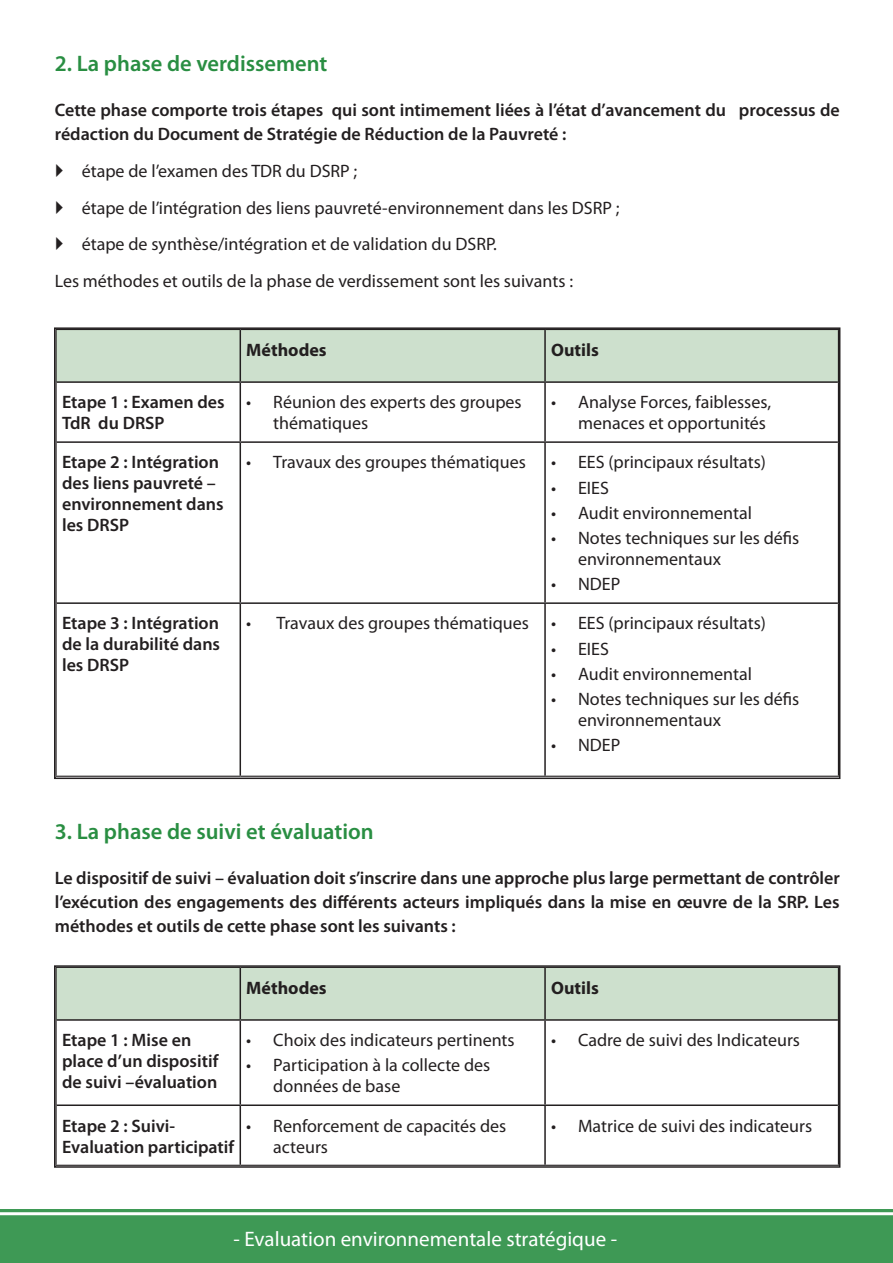
<style>
.page{position:relative;width:893px;height:1263px;background:#fff}
.page>*{position:absolute;margin:0;border:0;box-sizing:border-box;transform-origin:0 0}
.sous_titre_2{font:600 22.5px "Myriad Pro";color:#298e42}
.t1{font:21px "Myriad Pro";color:#fff}
.t2{font:600 18px/21px "Myriad Pro";color:#231f20}
.Style_de_paragraphe{font:18px/21px "Myriad Pro";color:#231f20}
.puce{font:18px "Myriad Pro";color:#231f20}
.t3{font:700 18px "Myriad Pro";color:#231f20}
</style>
<div class="page">
<div style="left:0;top:1209px;width:893px;height:54px;background:#3e9955"></div>
<hr style="left:0;top:1212px;width:893px;height:3px;background:#fff">
<div style="left:57px;top:330px;width:780px;height:51px;background:#cde0cd"></div>
<hr style="left:240px;top:330px;width:1px;height:51px;background:#231f20">
<hr style="left:544px;top:330px;width:2px;height:51px;background:#231f20">
<hr style="left:57px;top:381px;width:183px;height:2px;background:#231f20">
<hr style="left:240px;top:381px;width:305px;height:2px;background:#231f20">
<hr style="left:240px;top:383px;width:1px;height:58px;background:#231f20">
<hr style="left:545px;top:381px;width:293px;height:2px;background:#231f20">
<hr style="left:544px;top:383px;width:2px;height:58px;background:#231f20">
<hr style="left:57px;top:441px;width:183px;height:2px;background:#231f20">
<hr style="left:240px;top:441px;width:305px;height:2px;background:#231f20">
<hr style="left:240px;top:443px;width:1px;height:159px;background:#231f20">
<hr style="left:545px;top:441px;width:293px;height:2px;background:#231f20">
<hr style="left:544px;top:443px;width:2px;height:159px;background:#231f20">
<hr style="left:57px;top:602px;width:183px;height:2px;background:#231f20">
<hr style="left:240px;top:602px;width:305px;height:2px;background:#231f20">
<hr style="left:240px;top:604px;width:1px;height:172px;background:#231f20">
<hr style="left:545px;top:602px;width:293px;height:2px;background:#231f20">
<hr style="left:544px;top:604px;width:2px;height:172px;background:#231f20">
<div style="left:54px;top:327px;width:786px;height:452px;border:2px solid #231f20"></div>
<div style="left:57px;top:968px;width:780px;height:51px;background:#cde0cd"></div>
<hr style="left:240px;top:968px;width:1px;height:51px;background:#231f20">
<hr style="left:544px;top:968px;width:2px;height:51px;background:#231f20">
<hr style="left:57px;top:1019px;width:183px;height:2px;background:#231f20">
<hr style="left:240px;top:1019px;width:305px;height:2px;background:#231f20">
<hr style="left:240px;top:1021px;width:1px;height:83px;background:#231f20">
<hr style="left:545px;top:1019px;width:293px;height:2px;background:#231f20">
<hr style="left:544px;top:1021px;width:2px;height:83px;background:#231f20">
<hr style="left:57px;top:1104px;width:183px;height:2px;background:#231f20">
<hr style="left:240px;top:1104px;width:305px;height:2px;background:#231f20">
<hr style="left:240px;top:1106px;width:1px;height:59px;background:#231f20">
<hr style="left:545px;top:1104px;width:293px;height:2px;background:#231f20">
<hr style="left:544px;top:1106px;width:2px;height:59px;background:#231f20">
<div style="left:54px;top:965px;width:786px;height:203px;border:2px solid #231f20"></div>
<p class="sous_titre_2" style="left:55px;top:49px;width:274px">2. La phase de verdissement</p>
<p class="t2" style="left:55px;top:98px;width:786px;line-height:24px">Cette phase comporte trois étapes qui sont intimement liées à l’état d’avancement du processus de rédaction du Document de Stratégie de Réduction de la Pauvreté :</p>
<p class="puce" style="left:82px;top:160px;width:277px">étape de l’examen des TDR du DSRP ;</p>
<p class="puce" style="left:82px;top:197px;width:539px">étape de l’intégration des liens pauvreté-environnement dans les DSRP ;</p>
<p class="puce" style="left:82px;top:233px;width:417px">étape de synthèse/intégration et de validation du DSRP.</p>
<p class="puce" style="left:55px;top:270px;width:520px">Les méthodes et outils de la phase de verdissement sont les suivants :</p>
<p class="t3" style="left:246px;top:338px;width:82px">Méthodes</p>
<p class="t3" style="left:551px;top:338px;width:49px">Outils</p>
<p class="t2" style="left:62px;top:391px;width:164px">Etape 1 : Examen des<br>TdR du DRSP</p>
<p class="Style_de_paragraphe" style="left:273px;top:391px;width:250px;text-indent:-27px">• Réunion des experts des groupes thématiques</p>
<p class="Style_de_paragraphe" style="left:551px;top:391px;width:222px;text-align:right">• Analyse Forces, faiblesses, menaces et opportunités</p>
<p class="t2" style="left:62px;top:451px;width:163px">Etape 2 : Intégration des liens pauvreté – environnement dans les DRSP</p>
<p class="Style_de_paragraphe" style="left:246px;top:452px;width:281px">• Travaux des groupes thématiques</p>
<p class="Style_de_paragraphe" style="left:551px;top:452px;width:216px">• EES (principaux résultats)</p>
<p class="Style_de_paragraphe" style="left:551px;top:477px;width:59px">• EIES</p>
<p class="Style_de_paragraphe" style="left:551px;top:502px;width:202px">• Audit environnemental</p>
<p class="Style_de_paragraphe" style="left:578px;top:527px;width:223px;text-indent:-27px">• Notes techniques sur les défis environnementaux</p>
<p class="Style_de_paragraphe" style="left:551px;top:574px;width:71px">• NDEP</p>
<p class="t2" style="left:62px;top:612px;width:160px;text-align:justify">Etape 3 : Intégration de la durabilité dans les DRSP</p>
<p class="Style_de_paragraphe" style="left:246px;top:613px;width:284px">• Travaux des groupes thématiques</p>
<p class="Style_de_paragraphe" style="left:551px;top:613px;width:216px">• EES (principaux résultats)</p>
<p class="Style_de_paragraphe" style="left:551px;top:638px;width:59px">• EIES</p>
<p class="Style_de_paragraphe" style="left:551px;top:663px;width:202px">• Audit environnemental</p>
<p class="Style_de_paragraphe" style="left:578px;top:688px;width:223px;text-indent:-27px">• Notes techniques sur les défis environnementaux</p>
<p class="Style_de_paragraphe" style="left:551px;top:735px;width:71px">• NDEP</p>
<p class="sous_titre_2" style="left:55px;top:817px;width:320px">3. La phase de suivi et évaluation</p>
<p class="t2" style="left:55px;top:866px;width:786px;line-height:24px;text-align:justify">Le dispositif de suivi – évaluation doit s’inscrire dans une approche plus large permettant de contrôler l’exécution des engagements des différents acteurs impliqués dans la mise en œuvre de la SRP. Les méthodes et outils de cette phase sont les suivants :</p>
<p class="t3" style="left:246px;top:976px;width:82px">Méthodes</p>
<p class="t3" style="left:551px;top:976px;width:49px">Outils</p>
<p class="t2" style="left:62px;top:1029px;width:158px">Etape 1 : Mise en place d’un dispositif de suivi –évaluation</p>
<p class="Style_de_paragraphe" style="left:246px;top:1029px;width:270px">• Choix des indicateurs pertinents</p>
<p class="Style_de_paragraphe" style="left:273px;top:1055px;width:219px;text-indent:-27px">• Participation à la collecte des données de base</p>
<p class="Style_de_paragraphe" style="left:551px;top:1029px;width:251px">• Cadre de suivi des Indicateurs</p>
<p class="t2" style="left:62px;top:1114px;width:174px">Etape 2 : Suivi-<br>Evaluation participatif</p>
<p class="Style_de_paragraphe" style="left:273px;top:1115px;width:235px;text-indent:-27px">• Renforcement de capacités des acteurs</p>
<p class="Style_de_paragraphe" style="left:551px;top:1115px;width:263px">• Matrice de suivi des indicateurs</p>
<p class="t1" style="left:233px;top:1226px;width:385px">- Evaluation environnementale stratégique -</p>
</div>
